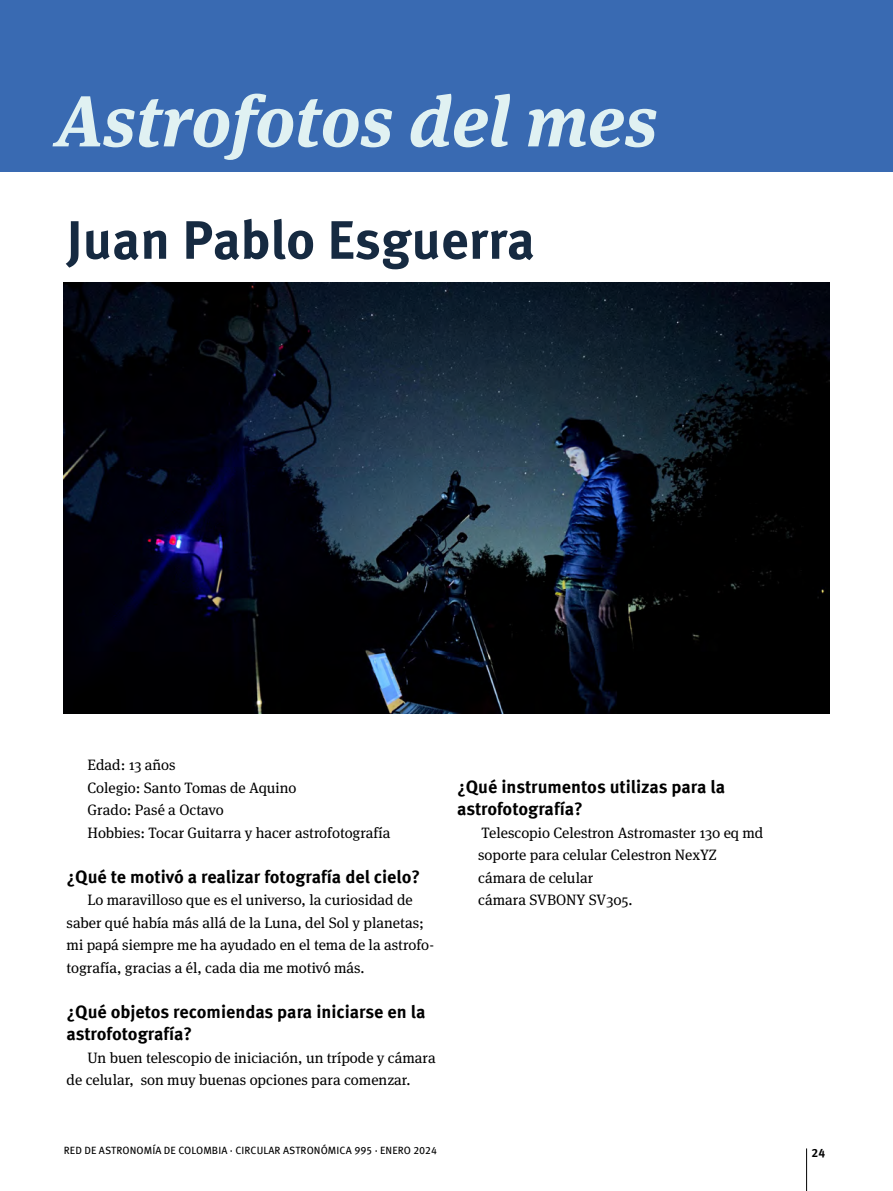
<style>
.page{position:relative;width:893px;height:1191px;background:#fff}
.page>*{position:absolute;margin:0;border:0;box-sizing:border-box;transform-origin:0 0}
.t1{font:italic 700 72px "Meta Serif Pro";color:#e0f1f2}
.t2{font:700 54px "Meta Pro";color:#162a41}
.t3{font:700 18px/22.5px "Meta Pro";color:#000}
.t4{font:15px/22.5px "Meta Serif Pro";color:#000}
.t5{font:700 12px "Meta Pro";color:#000}
.t6{font:10.5px "Meta Pro";letter-spacing:.01em;color:#000}
</style>
<div class="page">
<hr style="left:806px;top:1148px;width:1px;height:43px;background:#000">
<div style="left:0;top:0;width:893px;height:172px;background:#396ab2"></div>
<img style="left:64px;top:283px;width:765px;height:430px">
<h1 class="t1" style="left:56px;top:63px;width:603px">Astrofotos del mes</h1>
<h2 class="t2" style="left:67px;top:198px;width:470px">Juan Pablo Esguerra</h2>
<p class="t4" style="left:88px;top:752px;width:304px">Edad: 13 años<br>Colegio: Santo Tomas de Aquino<br>Grado: Pasé a Octavo<br>Hobbies: Tocar Guitarra y hacer astrofotografía</p>
<p class="t3" style="left:67px;top:864px;width:355px">¿Qué te motivó a realizar fotografía del cielo?</p>
<p class="t4" style="left:67px;top:887px;width:369px;text-indent:21px">Lo maravilloso que es el universo, la curiosidad de saber qué había más allá de la Luna, del Sol y planetas; mi papá siempre me ha ayudado en el tema de la astrofo&shy;tografía, gracias a él, cada dia me motivó más.</p>
<p class="t3" style="left:67px;top:999px;width:360px">¿Qué objetos recomiendas para iniciarse en la astrofotografía?</p>
<p class="t4" style="left:67px;top:1045px;width:371px;text-indent:21px">Un buen telescopio de iniciación, un trípode y cámara de celular, son muy buenas opciones para comenzar.</p>
<p class="t3" style="left:457px;top:774px;width:270px">¿Qué instrumentos utilizas para la astrofotografía?</p>
<p class="t4" style="left:478px;top:820px;width:287px">Telescopio Celestron Astromaster 130 eq md soporte para celular Celestron NexYZ cámara de celular<br>cámara SVBONY SV305.</p>
<p class="t6" style="left:64px;top:1142px;width:375px">RED DE ASTRONOMÍA DE COLOMBIA · CIRCULAR ASTRONÓMICA 995 · ENERO 2024</p>
<p class="t5" style="left:811px;top:1143px;width:15px">24</p>
</div>
